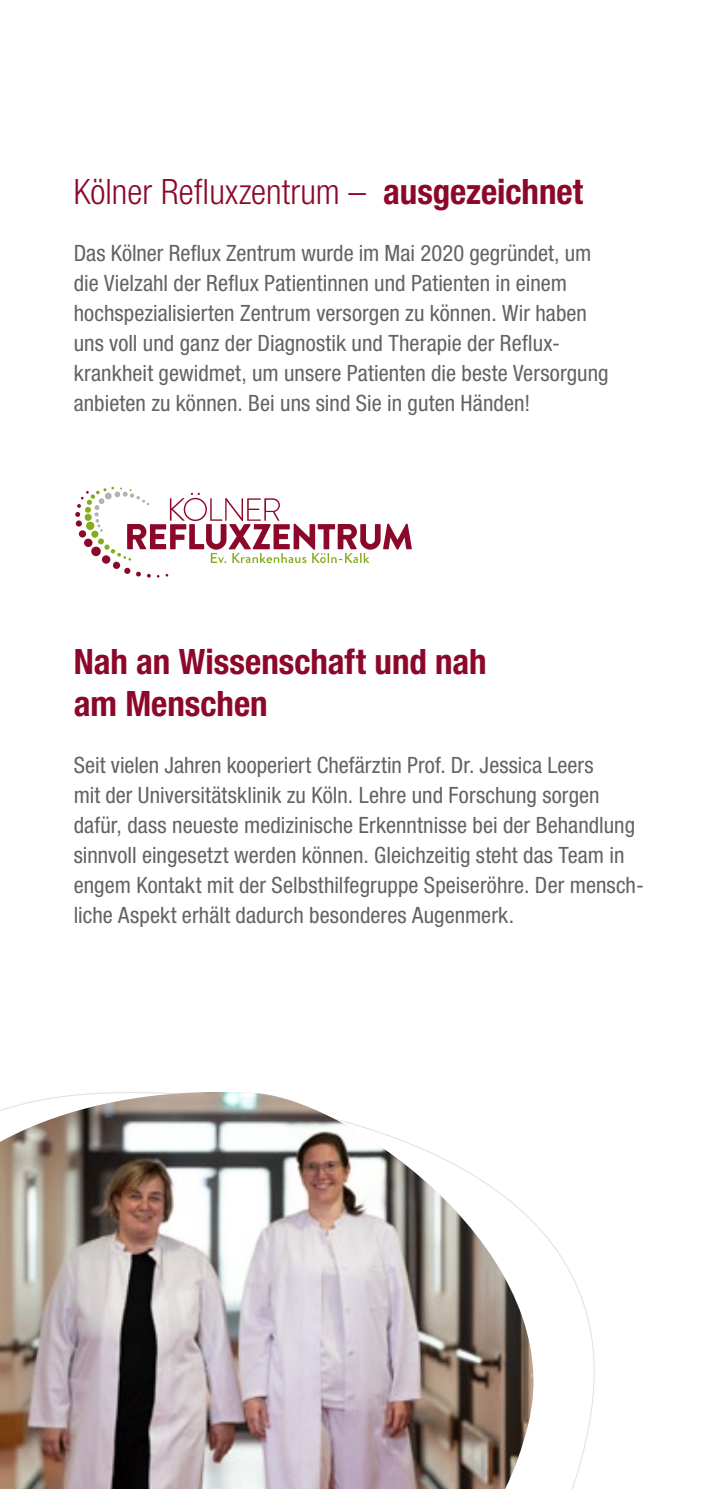
<style>
.page{position:relative;width:709px;height:1489px;background:#fff}
.page>*{position:absolute;margin:0;border:0;box-sizing:border-box;transform-origin:0 0}
.t1{font:300 condensed 35px "Helvetica Neue LT Std";color:#8c082b}
.t2{font:700 condensed 35px/42px "Helvetica Neue LT Std";color:#8c082b}
.t3{font:condensed 22.5px/30px "Helvetica Neue LT Std";color:#646363}
.s1{font-weight:700}
</style>
<div class="page">
<svg style="left:75px;top:487px;width:337px;height:90px"></svg>
<img style="left:0;top:1092px;width:533px;height:396px">
<h1 class="t1" style="left:74px;top:171px;width:511px">Kölner Refluxzentrum – <span class="s1">ausgezeichnet</span></h1>
<p class="t3" style="left:74px;top:238px;width:536px">Das Kölner Reflux Zentrum wurde im Mai 2020 gegründet, um die Vielzahl der Reflux Patientinnen und Patienten in einem hochspezialisierten Zentrum versorgen zu können. Wir haben uns voll und ganz der Diagnostik und Therapie der Reflux&shy;krankheit gewidmet, um unsere Patienten die beste Versorgung anbieten zu können. Bei uns sind Sie in guten Händen!</p>
<h1 class="t2" style="left:74px;top:640px;width:414px">Nah an Wissenschaft und nah am Menschen</h1>
<p class="t3" style="left:74px;top:749px;width:572px">Seit vielen Jahren kooperiert Chefärztin Prof. Dr. Jessica Leers<br>mit der Universitätsklinik zu Köln. Lehre und Forschung sorgen dafür, dass neueste medizinische Erkenntnisse bei der Behandlung sinnvoll eingesetzt werden können. Gleichzeitig steht das Team in engem Kontakt mit der Selbsthilfegruppe Speiseröhre. Der mensch&shy;liche Aspekt erhält dadurch besonderes Augenmerk.</p>
</div>
